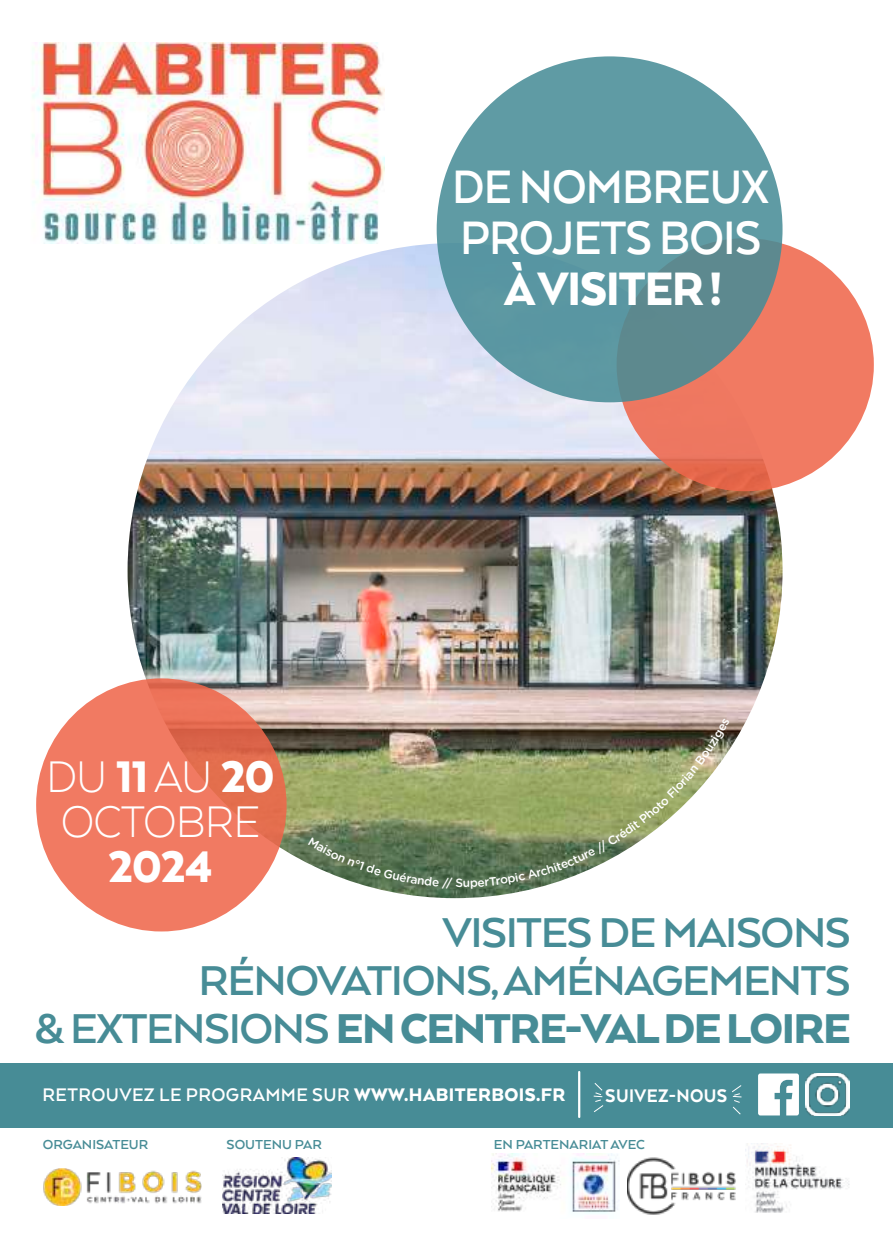
<style>
.page{position:relative;width:893px;height:1259px;background:#fff}
.page>*{position:absolute;margin:0;border:0;box-sizing:border-box;transform-origin:0 0}
.t1{font:700 54px/51px "Arquitecta";letter-spacing:-.02em;color:#fff;scale:.91 1}
.t2{font:900 54px "Arquitecta";letter-spacing:-.02em;color:#fff;scale:.91 1}
.t3{font:300 51px/45px "Arquitecta";letter-spacing:-.02em;color:#fff;scale:.93 1}
.t4{font:900 51px "Arquitecta";color:#fff;scale:.93 1}
.t5{font:700 48px/48px "Arquitecta";letter-spacing:-.03em;color:#478c96;text-align:right}
.t6{font:700 21px "Arquitecta";letter-spacing:.02em;color:#fff;scale:.95 1}
.t7{font:800 21px "Arquitecta";letter-spacing:.02em;color:#fff;scale:.91 1}
.t8{font:700 15px "Arquitecta";color:#478c96}
.t9{font:500 12px "Gotham Rounded";color:#fff}
.s1{font-weight:900}
</style>
<div class="page">
<img style="left:128px;top:243px;width:654px;height:655px;border-radius:327px">
<img style="left:32px;top:42px;width:353px;height:201px">
<svg style="left:617px;top:238px;width:257px;height:253px;background:#ee7860"></svg>
<div style="left:0;top:1063px;width:893px;height:64px;background:#478c96"></div>
<svg style="left:36px;top:678px;width:251px;height:253px;background:#ed775d"></svg>
<svg style="left:437px;top:56px;width:345px;height:346px;background:#5d969f"></svg>
<hr style="left:578px;top:1072px;width:2px;height:45px;background:#fff">
<svg style="left:758px;top:1073px;width:41px;height:42px"></svg>
<img style="left:805px;top:1073px;width:44px;height:42px">
<svg style="left:732px;top:1085px;width:10px;height:30px"></svg>
<svg style="left:593px;top:1083px;width:11px;height:29px"></svg>
<img style="left:43px;top:1168px;width:159px;height:37px">
<img style="left:222px;top:1157px;width:110px;height:57px">
<img style="left:627px;top:1157px;width:109px;height:58px">
<img style="left:492px;top:1153px;width:128px;height:61px">
<img style="left:745px;top:1143px;width:105px;height:70px">
<svg style="left:308px;top:837px;width:144px;height:51px;background:#688063"></svg>
<svg style="left:464px;top:718px;width:266px;height:171px"></svg>
<p class="t3" style="left:46px;top:752px;width:247px">DU <span class="s1">11</span>AU <span class="s1">20<br></span>OCTOBRE</p>
<p class="t4" style="left:108px;top:834px;width:114px">2024</p>
<p class="t1" style="left:452px;top:160px;width:350px">DE NOMBREUX<br>PROJETS BOIS</p>
<p class="t2" style="left:504px;top:255px;width:241px">À VISITER !</p>
<p class="t9" style="left:455px;top:874px;width:9px">S</p>
<p class="t5" style="left:34px;top:906px;width:819px">VISITES DE MAISONS<br>RÉNOVATIONS, AMÉNAGEMENTS<br>&amp; EXTENSIONS <span class="s1">EN CENTRE-VAL DE LOIRE</span></p>
<p class="t6" style="left:43px;top:1081px;width:552px">RETROUVEZ LE PROGRAMME SUR <span class="s1">WWW.HABITERBOIS.FR</span></p>
<p class="t7" style="left:605px;top:1082px;width:136px">SUIVEZ-NOUS</p>
<p class="t8" style="left:43px;top:1135px;width:107px">ORGANISATEUR</p>
<p class="t8" style="left:227px;top:1135px;width:97px">SOUTENU PAR</p>
<p class="t8" style="left:494px;top:1135px;width:153px">EN PARTENARIAT AVEC</p>
</div>
